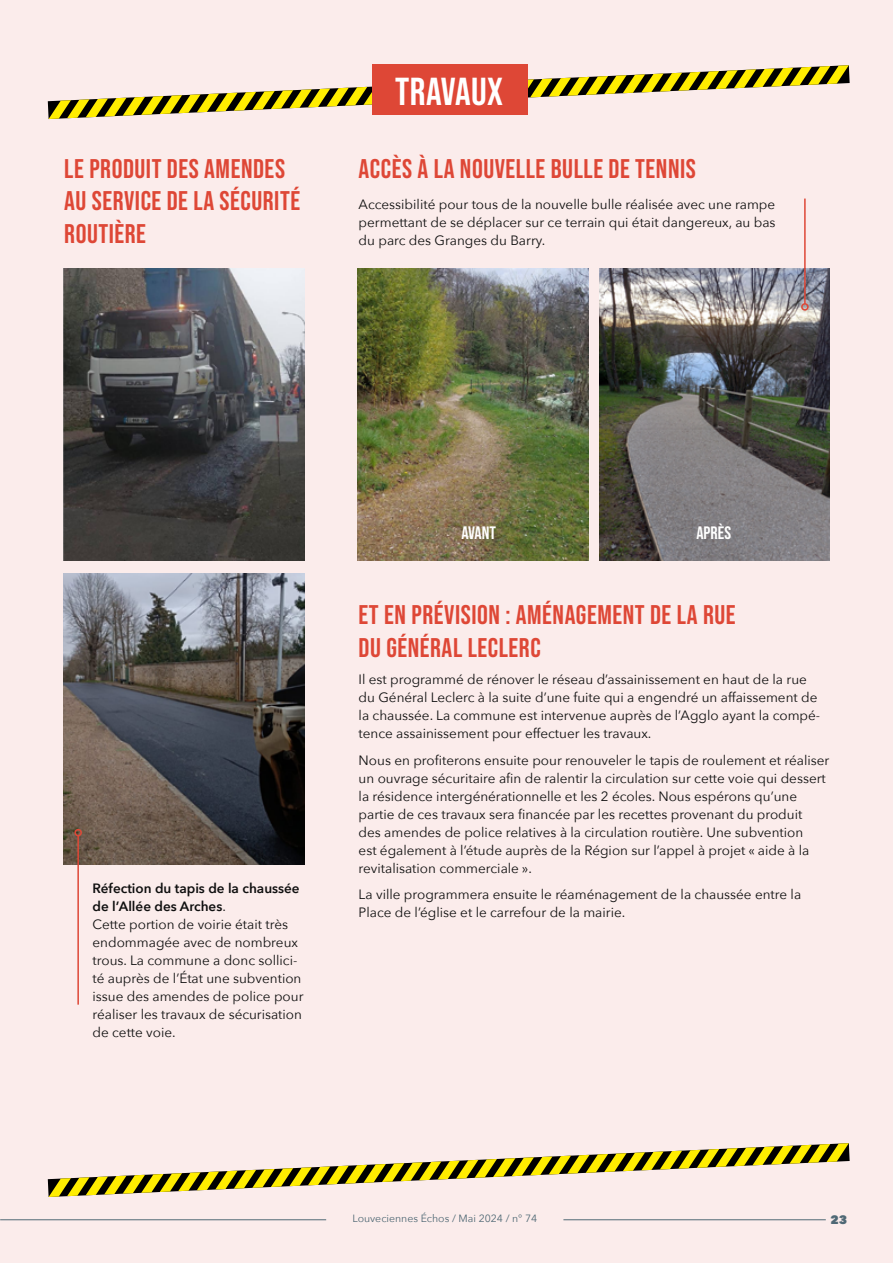
<style>
.page{position:relative;width:893px;height:1263px;background:#fbeceb}
.page>*{position:absolute;margin:0;border:0;box-sizing:border-box;transform-origin:0 0}
.t1{font:39px "Bebas Neue";letter-spacing:.01em;color:#fff}
.t2{font:27px/32.4px "Bebas Neue";letter-spacing:.02em;color:#de4736}
.t3{font:18px "Bebas Neue";color:#fff}
.t4{font:13.5px/18px "Avenir Next";color:#0f0f0f}
.t5{font:800 12px "Avenir Next";color:#406c7c}
.t6{font:10.5px "Avenir Next";color:#406c7c}
.s1{font-weight:600}
</style>
<div class="page">
<svg style="left:48px;top:65px;width:802px;height:54px"></svg>
<div style="left:372px;top:65px;width:156px;height:50px;background:#de4736"></div>
<svg style="left:48px;top:1143px;width:802px;height:54px"></svg>
<img style="left:358px;top:268px;width:230px;height:293px">
<img style="left:599px;top:268px;width:231px;height:293px">
<hr style="left:804px;top:199px;width:2px;height:105px;background:#de4736">
<div style="left:801px;top:303px;width:8px;height:8px;border:2px solid #de4736;border-radius:50%"></div>
<img style="left:64px;top:269px;width:241px;height:292px">
<img style="left:64px;top:573px;width:241px;height:292px">
<hr style="left:77px;top:836px;width:2px;height:169px;background:#de4736">
<div style="left:74px;top:829px;width:8px;height:7px;border:2px solid #de4736;border-radius:50%"></div>
<h2 class="t2" style="left:64px;top:152px;width:237px">LE PRODUIT DES AMENDES<br>AU SERVICE DE LA SÉCURITÉ<br>ROUTIÈRE</h2>
<h1 class="t1" style="left:395px;top:69px;width:109px">TRAVAUX</h1>
<h2 class="t2" style="left:359px;top:152px;width:339px">ACCÈS À LA NOUVELLE BULLE DE TENNIS</h2>
<p class="t4" style="left:359px;top:195px;width:418px;text-align:justify">Accessibilité pour tous de la nouvelle bulle réalisée avec une rampe permettant de se déplacer sur ce terrain qui était dangereux, au bas du parc des Granges du Barry.</p>
<p class="t4" style="left:93px;top:879px;width:213px"><span class="s1">Réfection du tapis de la chaussée de l’Allée des Arches</span>.<br>Cette portion de voirie était très endommagée avec de nombreux trous. La commune a donc sollici&shy;té auprès de l’État une subvention issue des amendes de police pour réaliser les travaux de sécurisation de cette voie.</p>
<h3 class="t3" style="left:461px;top:522px;width:36px">AVANT</h3>
<h3 class="t3" style="left:696px;top:522px;width:36px">APRÈS</h3>
<h2 class="t2" style="left:359px;top:599px;width:378px">ET EN PRÉVISION : AMÉNAGEMENT DE LA RUE<br>DU GÉNÉRAL LECLERC</h2>
<p class="t4" style="left:359px;top:670px;width:463px">Il est programmé de rénover le réseau d’assainissement en haut de la rue du Général Leclerc à la suite d’une fuite qui a engendré un affaissement de la chaussée. La commune est intervenue auprès de l’Agglo ayant la compé&shy;tence assainissement pour effectuer les travaux.</p>
<p class="t4" style="left:359px;top:750px;width:472px">Nous en profiterons ensuite pour renouveler le tapis de roulement et réaliser un ouvrage sécuritaire afin de ralentir la circulation sur cette voie qui dessert la résidence intergénérationnelle et les 2 écoles. Nous espérons qu’une partie de ces travaux sera financée par les recettes provenant du produit<br>des amendes de police relatives à la circulation routière. Une subvention<br>est également à l’étude auprès de la Région sur l’appel à projet « aide à la revitalisation commerciale ».</p>
<p class="t4" style="left:359px;top:885px;width:444px">La ville programmera ensuite le réaménagement de la chaussée entre la<br>Place de l’église et le carrefour de la mairie.</p>
<p class="t6" style="left:352px;top:1210px;width:186px">Louveciennes Échos / Mai 2024 / n° 74</p>
<p class="t5" style="left:830px;top:1212px;width:18px">23</p>
</div>
